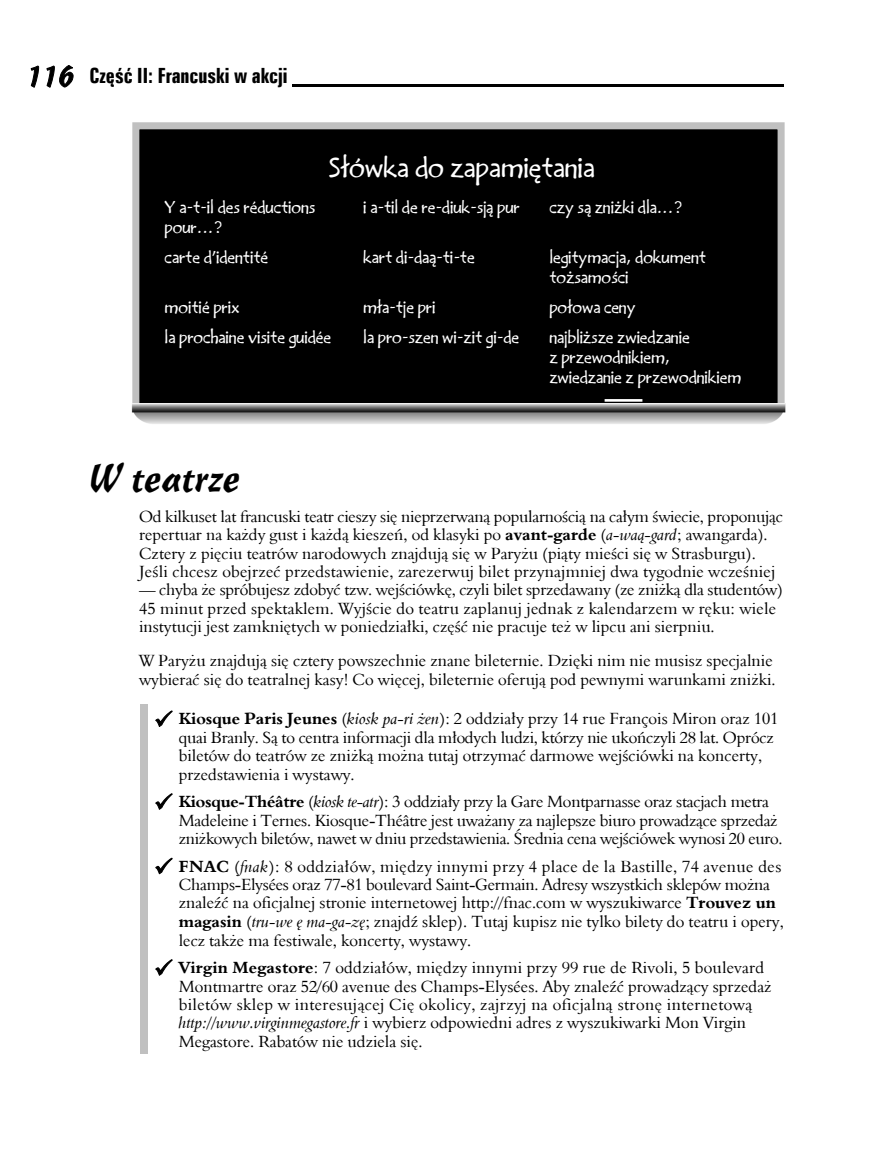
<style>
.page{position:relative;width:893px;height:1166px;background:#fff}
.page>*{position:absolute;margin:0;border:0;box-sizing:border-box;transform-origin:0 0}
.t1{font:38.5px "Freehand 471 EU";color:#000}
.t2{font:24.5px "Handy TTEFN";color:#fff}
.t3{font:700 21px "Zurich X Cn EU";color:#000}
.t4{font:16.62px/18.4px "Aldine 401 EU";color:#000}
.t5{font:14.88px/19.8px "Handy TTEFN";color:#fff}
.s1{font-family:"Freehand 471 EU";font-weight:400;font-size:28px}
.s2{font-weight:700}
.s3{font-style:italic}
</style>
<div class="page">
<hr style="left:292px;top:84px;width:492px;height:2px;background:#000">
<div style="left:132px;top:122px;width:652px;height:290px;background:#000;border:7px solid #c0c0c0"></div>
<hr style="left:604px;top:399px;width:38px;height:3px;background:#fff">
<img style="left:132px;top:403px;width:654px;height:21px">
<div style="left:140px;top:704px;width:8px;height:24px;background:#c0c0c0"></div>
<div style="left:140px;top:728px;width:8px;height:18px;background:#c0c0c0"></div>
<div style="left:140px;top:746px;width:8px;height:19px;background:#c0c0c0"></div>
<div style="left:140px;top:765px;width:8px;height:22px;background:#c0c0c0"></div>
<div style="left:140px;top:787px;width:8px;height:24px;background:#c0c0c0"></div>
<div style="left:140px;top:811px;width:8px;height:18px;background:#c0c0c0"></div>
<div style="left:140px;top:829px;width:8px;height:22px;background:#c0c0c0"></div>
<div style="left:140px;top:851px;width:8px;height:24px;background:#c0c0c0"></div>
<div style="left:140px;top:875px;width:8px;height:19px;background:#c0c0c0"></div>
<div style="left:140px;top:894px;width:8px;height:18px;background:#c0c0c0"></div>
<div style="left:140px;top:912px;width:8px;height:19px;background:#c0c0c0"></div>
<div style="left:140px;top:931px;width:8px;height:22px;background:#c0c0c0"></div>
<div style="left:140px;top:952px;width:8px;height:25px;background:#c0c0c0"></div>
<div style="left:140px;top:977px;width:8px;height:18px;background:#c0c0c0"></div>
<div style="left:140px;top:995px;width:8px;height:18px;background:#c0c0c0"></div>
<div style="left:140px;top:1013px;width:8px;height:19px;background:#c0c0c0"></div>
<div style="left:140px;top:1032px;width:8px;height:22px;background:#c0c0c0"></div>
<p class="t3" style="left:27px;top:63px;width:262px"><span class="s1">116</span> Część II: Francuski w akcji</p>
<h2 class="t2" style="left:328px;top:151px;width:268px">Słówka do zapamiętania</h2>
<p class="t5" style="left:165px;top:198px;width:152px">Y a-t-il des réductions pour...?</p>
<p class="t5" style="left:363px;top:198px;width:158px">i a-til de re-diuk-sją pur</p>
<p class="t5" style="left:549px;top:198px;width:135px">czy są zniżki dla...?</p>
<p class="t5" style="left:165px;top:248px;width:105px">carte d’identité</p>
<p class="t5" style="left:363px;top:248px;width:113px">kart di-daą-ti-te</p>
<p class="t5" style="left:549px;top:248px;width:158px">legitymacja, dokument tożsamości</p>
<p class="t5" style="left:165px;top:298px;width:77px">moitié prix</p>
<p class="t5" style="left:363px;top:298px;width:74px">mła-tje pri</p>
<p class="t5" style="left:549px;top:298px;width:88px">połowa ceny</p>
<p class="t5" style="left:165px;top:328px;width:168px">la prochaine visite guidée</p>
<p class="t5" style="left:363px;top:328px;width:157px">la pro-szen wi-zit gi-de</p>
<p class="t5" style="left:549px;top:328px;width:193px">najbliższe zwiedzanie<br>z przewodnikiem, zwiedzanie z przewodnikiem</p>
<h1 class="t1" style="left:89px;top:455px;width:154px">W teatrze</h1>
<p class="t4" style="left:139px;top:507px;width:645px">Od kilkuset lat francuski teatr cieszy się nieprzerwaną popularnością na całym świecie, proponując repertuar na każdy gust i każdą kieszeń, od klasyki po <span class="s2">avant-garde</span> (<span class="s3">a-waą-gard</span>; awangarda).<br>Cztery z pięciu teatrów narodowych znajdują się w Paryżu (piąty mieści się w Strasburgu).<br>Jeśli chcesz obejrzeć przedstawienie, zarezerwuj bilet przynajmniej dwa tygodnie wcześniej</p>
<p class="t4" style="left:139px;top:580px;width:645px">— chyba że spróbujesz zdobyć tzw. wejściówkę, czyli bilet sprzedawany (ze zniżką dla studentów)<br>45 minut przed spektaklem. Wyjście do teatru zaplanuj jednak z kalendarzem w ręku: wiele instytucji jest zamkniętych w poniedziałki, część nie pracuje też w lipcu ani sierpniu.</p>
<p class="t4" style="left:139px;top:651px;width:638px">W Paryżu znajdują się cztery powszechnie znane bileternie. Dzięki nim nie musisz specjalnie wybierać się do teatralnej kasy! Co więcej, bileternie oferują pod pewnymi warunkami zniżki.</p>
<p class="t4" style="left:179px;top:709px;width:601px"><span class="s2">Kiosque Paris Jeunes</span> (<span class="s3">kiosk pa-ri żen</span>): 2 oddziały przy 14 rue François Miron oraz 101 quai Branly. Są to centra informacji dla młodych ludzi, którzy nie ukończyli 28 lat. Oprócz biletów do teatrów ze zniżką można tutaj otrzymać darmowe wejściówki na koncerty, przedstawienia i wystawy.</p>
<p class="t4" style="left:179px;top:792px;width:605px"><span class="s2">Kiosque-Théâtre</span> (<span class="s3">kiosk te-atr</span>): 3 oddziały przy la Gare Montparnasse oraz stacjach metra<br>Madeleine i Ternes. Kiosque-Théâtre jest uważany za najlepsze biuro prowadzące sprzedaż zniżkowych biletów, nawet w dniu przedstawienia. Średnia cena wejściówek wynosi 20 euro.</p>
<p class="t4" style="left:179px;top:856px;width:606px"><span class="s2">FNAC</span> (<span class="s3">fnak</span>): 8 oddziałów, między innymi przy 4 place de la Bastille, 74 avenue des Champs-Elysées oraz 77-81 boulevard Saint-Germain. Adresy wszystkich sklepów można znaleźć na oficjalnej stronie internetowej http://fnac.com w wyszukiwarce <span class="s2">Trouvez un magasin</span> (<span class="s3">tru-we ę ma-ga-zę</span>; znajdź sklep). Tutaj kupisz nie tylko bilety do teatru i opery, lecz także ma festiwale, koncerty, wystawy.</p>
<p class="t4" style="left:179px;top:958px;width:594px"><span class="s2">Virgin Megastore</span>: 7 oddziałów, między innymi przy 99 rue de Rivoli, 5 boulevard Montmartre oraz 52/60 avenue des Champs-Elysées. Aby znaleźć prowadzący sprzedaż biletów sklep w interesującej Cię okolicy, zajrzyj na oficjalną stronę internetową <span class="s3">http://www.virginmegastore.fr</span> i wybierz odpowiedni adres z wyszukiwarki Mon Virgin Megastore. Rabatów nie udziela się.</p>
</div>
